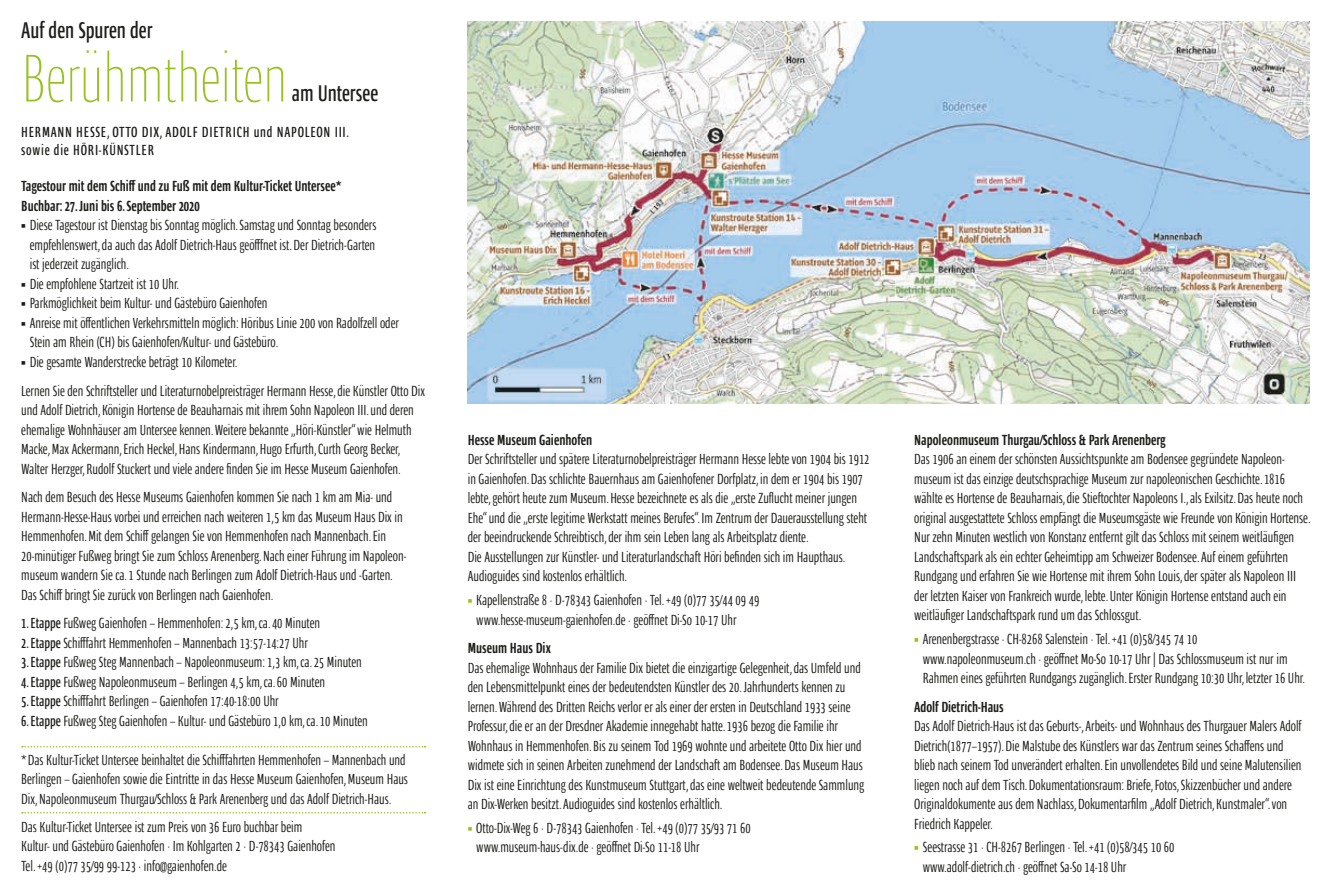
<style>
.page{position:relative;width:1331px;height:893px;background:#fff}
.page>*{position:absolute;margin:0;border:0;box-sizing:border-box;transform-origin:0 0}
.t1{font:100 69px "Ardoise Std Compact";color:#96c11f}
.t2{font:23.25px "Ardoise Std Compact Demi";color:#1d1d1b}
.t3{font:15px/19.5px "Ardoise Std Compact";color:#1d1d1b}
.t4{font:700 15px/19.5px "Ardoise Std Compact";color:#1d1d1b}
.t5{font:15px/18px "Ardoise Std Compact Demi";letter-spacing:.05em;color:#1d1d1b}
.s1{font-weight:900}
.s2{font-family:"Ardoise Std Compact Demi"}
.s3{font-weight:900;color:#96c11f}
</style>
<div class="page">
<svg style="left:22px;top:746px;width:403px;height:1px"></svg>
<svg style="left:22px;top:812px;width:403px;height:1px"></svg>
<img style="left:468px;top:21px;width:842px;height:383px">
<h2 class="t2" style="left:21px;top:17px;width:133px">Auf den Spuren der</h2>
<h1 class="t1" style="left:21px;top:39px;width:267px">Berühmtheiten</h1>
<h2 class="t2" style="left:292px;top:80px;width:88px">am Untersee</h2>
<p class="t5" style="left:21px;top:123px;width:329px">HERMANN HESSE, OTTO DIX, ADOLF DIETRICH und NAPOLEON III. sowie die HÖRI-KÜNSTLER</p>
<p class="t4" style="left:21px;top:176px;width:322px">Tagestour mit dem Schiff und zu Fuß mit dem Kultur-Ticket Untersee*<br>Buchbar: 27. Juni bis 6. September 2020</p>
<p class="t3" style="left:30px;top:215px;width:348px;text-align:justify;text-indent:-9px"><span class="s1">•</span> Diese Tagestour ist Dienstag bis Sonntag möglich. Samstag und Sonntag besonders empfehlenswert, da auch das Adolf Dietrich-Haus geöfffnet ist. Der Dietrich-Garten ist jederzeit zugänglich.</p>
<p class="t3" style="left:21px;top:274px;width:159px"><span class="s1">•</span> Die empfohlene Startzeit ist 10 Uhr.</p>
<p class="t3" style="left:21px;top:293px;width:248px"><span class="s1">•</span> Parkmöglichkeit beim Kultur- und Gästebüro Gaienhofen</p>
<p class="t3" style="left:30px;top:313px;width:371px;text-indent:-9px"><span class="s1">•</span> Anreise mit öffentlichen Verkehrsmitteln möglich: Höribus Linie 200 von Radolfzell oder<br>Stein am Rhein (CH) bis Gaienhofen/Kultur- und Gästebüro.</p>
<p class="t3" style="left:21px;top:347px;width:405px;line-height:28.5px"><span class="s1">•</span> Die gesamte Wanderstrecke beträgt 10 Kilometer.<br>Lernen Sie den Schriftsteller und Literaturnobelpreisträger Hermann Hesse, die Künstler Otto Dix</p>
<p class="t3" style="left:21px;top:400px;width:394px">und Adolf Dietrich, Königin Hortense de Beauharnais mit ihrem Sohn Napoleon III. und deren ehemalige Wohnhäuser am Untersee kennen. Weitere bekannte „Höri-Künstler“ wie Helmuth Macke, Max Ackermann, Erich Heckel, Hans Kindermann, Hugo Erfurth, Curth Georg Becker, Walter Herzger, Rudolf Stuckert und viele andere finden Sie im Hesse Museum Gaienhofen.</p>
<p class="t3" style="left:21px;top:487px;width:387px">Nach dem Besuch des Hesse Museums Gaienhofen kommen Sie nach 1 km am Mia- und Hermann-Hesse-Haus vorbei und erreichen nach weiteren 1,5 km das Museum Haus Dix in Hemmenhofen. Mit dem Schiff gelangen Sie von Hemmenhofen nach Mannenbach. Ein 20-minütiger Fußweg bringt Sie zum Schloss Arenenberg. Nach einer Führung im Napoleon&shy;museum wandern Sie ca. 1 Stunde nach Berlingen zum Adolf Dietrich-Haus und -Garten.<br>Das Schiff bringt Sie zurück von Berlingen nach Gaienhofen.</p>
<p class="t3" style="left:21px;top:613px;width:300px"><span class="s2">1. Etappe</span> Fußweg Gaienhofen – Hemmenhofen: 2,5 km, ca. 40 Minuten</p>
<p class="t3" style="left:21px;top:632px;width:288px"><span class="s2">2. Etappe</span> Schifffahrt Hemmenhofen – Mannenbach 13:57-14:27 Uhr</p>
<p class="t3" style="left:21px;top:652px;width:342px"><span class="s2">3. Etappe</span> Fußweg Steg Mannenbach – Napoleonmuseum: 1,3 km, ca. 25 Minuten</p>
<p class="t3" style="left:21px;top:671px;width:305px"><span class="s2">4. Etappe</span> Fußweg Napoleonmuseum – Berlingen 4,5 km, ca. 60 Minuten</p>
<p class="t3" style="left:21px;top:691px;width:259px"><span class="s2">5. Etappe</span> Schifffahrt Berlingen – Gaienhofen 17:40-18:00 Uhr</p>
<p class="t3" style="left:21px;top:710px;width:348px"><span class="s2">6. Etappe</span> Fußweg Steg Gaienhofen – Kultur- und Gästebüro 1,0 km, ca. 10 Minuten</p>
<p class="t3" style="left:21px;top:749px;width:388px">* Das Kultur-Ticket Untersee beinhaltet die Schifffahrten Hemmenhofen – Mannenbach und<br>Berlingen – Gaienhofen sowie die Eintritte in das Hesse Museum Gaienhofen, Museum Haus<br>Dix, Napoleonmuseum Thurgau/Schloss &amp; Park Arenenberg und das Adolf Dietrich-Haus.</p>
<p class="t3" style="left:21px;top:816px;width:316px">Das Kultur-Ticket Untersee ist zum Preis von 36 Euro buchbar beim<br>Kultur- und Gästebüro Gaienhofen · Im Kohlgarten 2 · D-78343 Gaienhofen<br>Tel. +49 (0)77 35/99 99-123 · info@gaienhofen.de</p>
<p class="t4" style="left:468px;top:430px;width:126px">Hesse Museum Gaienhofen</p>
<p class="t3" style="left:468px;top:449px;width:403px">Der Schriftsteller und spätere Literaturnobelpreisträger Hermann Hesse lebte von 1904 bis 1912 in Gaienhofen. Das schlichte Bauernhaus am Gaienhofener Dorfplatz, in dem er 1904 bis 1907 lebte, gehört heute zum Museum. Hesse bezeichnete es als die „erste Zuflucht meiner jungen Ehe“ und die „erste legitime Werkstatt meines Berufes“. Im Zentrum der Dauerausstellung steht der beeindruckende Schreibtisch, der ihm sein Leben lang als Arbeitsplatz diente.<br>Die Ausstellungen zur Künstler- und Literaturlandschaft Höri befinden sich im Haupthaus.<br>Audioguides sind kostenlos erhältlich.</p>
<p class="t3" style="left:476px;top:590px;width:285px;text-indent:-9px"><span class="s3">•</span> Kapellenstraße 8 · D-78343 Gaienhofen · Tel. +49 (0)77 35/44 09 49 www.hesse-museum-gaienhofen.de · geöffnet Di-So 10-17 Uhr</p>
<p class="t4" style="left:468px;top:638px;width:85px">Museum Haus Dix</p>
<p class="t3" style="left:468px;top:657px;width:398px">Das ehemalige Wohnhaus der Familie Dix bietet die einzigartige Gelegenheit, das Umfeld und den Lebensmittelpunkt eines der bedeutendsten Künstler des 20. Jahrhunderts kennen zu lernen. Während des Dritten Reichs verlor er als einer der ersten in Deutschland 1933 seine Professur, die er an der Dresdner Akademie innegehabt hatte. 1936 bezog die Familie ihr Wohnhaus in Hemmenhofen. Bis zu seinem Tod 1969 wohnte und arbeitete Otto Dix hier und widmete sich in seinen Arbeiten zunehmend der Landschaft am Bodensee. Das Museum Haus Dix ist eine Einrichtung des Kunstmuseum Stuttgart, das eine weltweit bedeutende Sammlung an Dix-Werken besitzt. Audioguides sind kostenlos erhältlich.</p>
<p class="t3" style="left:476px;top:818px;width:276px;text-indent:-9px"><span class="s3">•</span> Otto-Dix-Weg 6 · D-78343 Gaienhofen · Tel. +49 (0)77 35/93 71 60 www.museum-haus-dix.de · geöffnet Di-So 11-18 Uhr</p>
<p class="t4" style="left:914px;top:430px;width:253px">Napoleonmuseum Thurgau/Schloss &amp; Park Arenenberg</p>
<p class="t3" style="left:914px;top:449px;width:398px">Das 1906 an einem der schönsten Aussichtspunkte am Bodensee gegründete Napoleon&shy;museum ist das einzige deutschsprachige Museum zur napoleonischen Geschichte. 1816 wählte es Hortense de Beauharnais, die Stieftochter Napoleons I., als Exilsitz. Das heute noch original ausgestattete Schloss empfängt die Museumsgäste wie Freunde von Königin Hortense.<br>Nur zehn Minuten westlich von Konstanz entfernt gilt das Schloss mit seinem weitläufigen Landschaftspark als ein echter Geheimtipp am Schweizer Bodensee. Auf einem geführten Rundgang und erfahren Sie wie Hortense mit ihrem Sohn Louis, der später als Napoleon III der letzten Kaiser von Frankreich wurde, lebte. Unter Königin Hortense entstand auch ein weitläufiger Landschaftspark rund um das Schlossgut.</p>
<p class="t3" style="left:923px;top:629px;width:384px;text-indent:-9px"><span class="s3">•</span> Arenenbergstrasse · CH-8268 Salenstein · Tel. +41 (0)58/345 74 10 www.napoleonmuseum.ch · geöffnet Mo-So 10-17 Uhr | Das Schlossmuseum ist nur im<br>Rahmen eines geführten Rundgangs zugänglich. Erster Rundgang 10:30 Uhr, letzter 16 Uhr.</p>
<p class="t4" style="left:914px;top:697px;width:91px">Adolf Dietrich-Haus</p>
<p class="t3" style="left:914px;top:716px;width:389px">Das Adolf Dietrich-Haus ist das Geburts-, Arbeits- und Wohnhaus des Thurgauer Malers Adolf Dietrich(1877–1957). Die Malstube des Künstlers war das Zentrum seines Schaffens und blieb nach seinem Tod unverändert erhalten. Ein unvollendetes Bild und seine Malutensilien liegen noch auf dem Tisch. Dokumentationsraum: Briefe, Fotos, Skizzenbücher und andere Originaldokumente aus dem Nachlass, Dokumentarfilm „Adolf Dietrich, Kunstmaler“. von Friedrich Kappeler.</p>
<p class="t3" style="left:923px;top:837px;width:253px;text-indent:-9px"><span class="s3">•</span> Seestrasse 31 · CH-8267 Berlingen · Tel. +41 (0)58/345 10 60 www.adolf-dietrich.ch · geöffnet Sa-So 14-18 Uhr</p>
</div>
